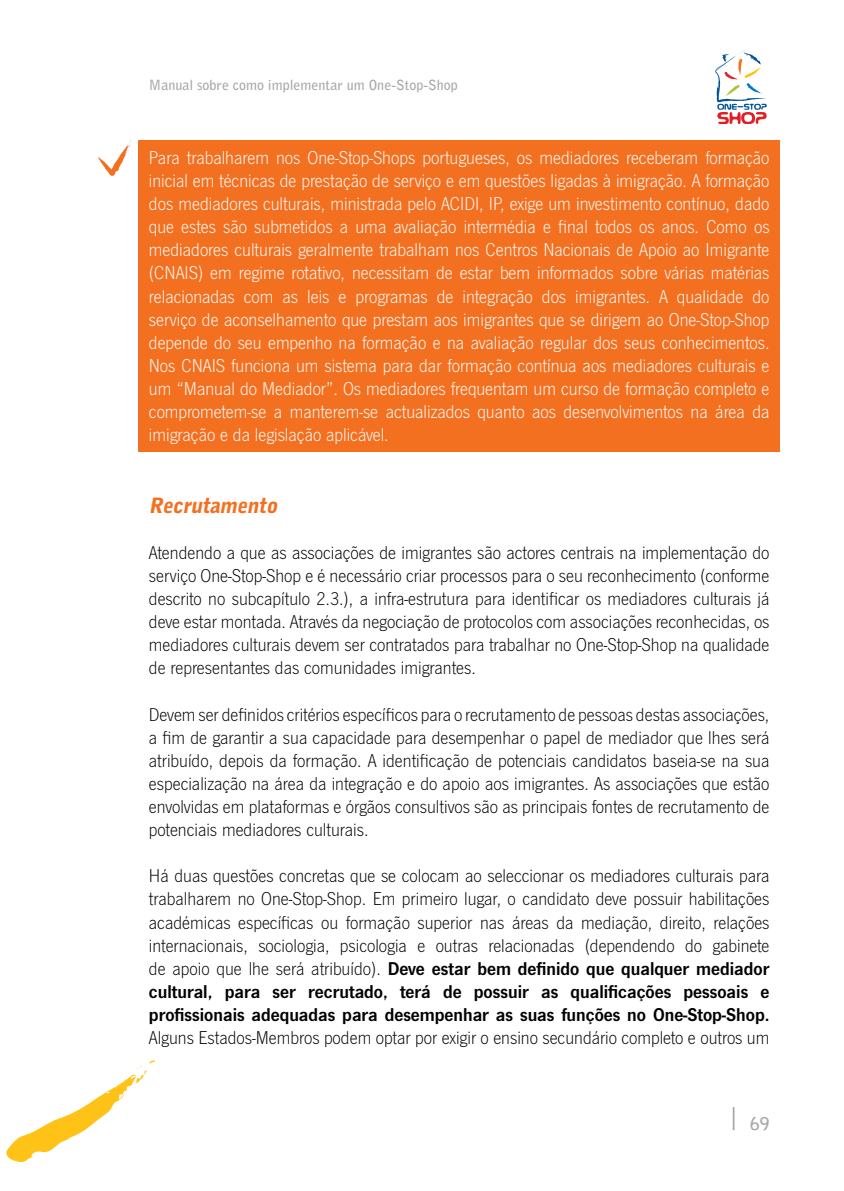
<style>
.page{position:relative;width:844px;height:1191px;background:#fff}
.page>*{position:absolute;margin:0;border:0;box-sizing:border-box;transform-origin:0 0}
.t1{font:italic 900 21px "Bell Gothic Std";color:#f37021}
.t2{font:300 19.25px/23.1px "News Gothic T";color:#000;text-align:justify}
.t3{font:300 19.25px/23.1px "News Gothic T";color:#fff;text-align:justify}
.t4{font:700 17.5px "Bell Gothic Std";color:#a7a9ac}
.t5{font:700 14px "Bell Gothic Std";color:#a7a9ac}
.s1{font-weight:600}
</style>
<div class="page">
<svg style="left:715px;top:50px;width:51px;height:74px"></svg>
<hr style="left:732px;top:1107px;width:2px;height:23px;background:#a7a9ac">
<svg style="left:6px;top:1060px;width:150px;height:102px"></svg>
<div style="left:138px;top:140px;width:641px;height:311px;background:#f37021"></div>
<svg style="left:98px;top:140px;width:33px;height:36px"></svg>
<p class="t5" style="left:149px;top:76px;width:310px">Manual sobre como implementar um One-Stop-Shop</p>
<p class="t3" style="left:149px;top:146px;width:622px">Para trabalharem nos One-Stop-Shops portugueses, os mediadores receberam formação inicial em técnicas de prestação de serviço e em questões ligadas à imigração. A formação dos mediadores culturais, ministrada pelo ACIDI, IP, exige um investimento contínuo, dado que estes são submetidos a uma avaliação intermédia e final todos os anos. Como os mediadores culturais geralmente trabalham nos Centros Nacionais de Apoio ao Imigrante (CNAIS) em regime rotativo, necessitam de estar bem informados sobre várias matérias relacionadas com as leis e programas de integração dos imigrantes. A qualidade do serviço de aconselhamento que prestam aos imigrantes que se dirigem ao One-Stop-Shop depende do seu empenho na formação e na avaliação regular dos seus conhecimentos.<br>Nos CNAIS funciona um sistema para dar formação contínua aos mediadores culturais e um “Manual do Mediador”. Os mediadores frequentam um curso de formação completo e comprometem-se a manterem-se actualizados quanto aos desenvolvimentos na área da imigração e da legislação aplicável.</p>
<p class="t1" style="left:149px;top:493px;width:134px">Recrutamento</p>
<p class="t2" style="left:149px;top:540px;width:622px">Atendendo a que as associações de imigrantes são actores centrais na implementação do serviço One-Stop-Shop e é necessário criar processos para o seu reconhecimento (conforme descrito no subcapítulo 2.3.), a infra-estrutura para identificar os mediadores culturais já deve estar montada. Através da negociação de protocolos com associações reconhecidas, os mediadores culturais devem ser contratados para trabalhar no One-Stop-Shop na qualidade de representantes das comunidades imigrantes.</p>
<p class="t2" style="left:149px;top:702px;width:622px">Devem ser definidos critérios específicos para o recrutamento de pessoas destas associações, a fim de garantir a sua capacidade para desempenhar o papel de mediador que lhes será atribuído, depois da formação. A identificação de potenciais candidatos baseia-se na sua especialização na área da integração e do apoio aos imigrantes. As associações que estão envolvidas em plataformas e órgãos consultivos são as principais fontes de recrutamento de potenciais mediadores culturais.</p>
<p class="t2" style="left:149px;top:864px;width:622px">Há duas questões concretas que se colocam ao seleccionar os mediadores culturais para trabalharem no One-Stop-Shop. Em primeiro lugar, o candidato deve possuir habilitações académicas específicas ou formação superior nas áreas da mediação, direito, relações internacionais, sociologia, psicologia e outras relacionadas (dependendo do gabinete de apoio que lhe será atribuído). <span class="s1">Deve estar bem definido que qualquer mediador cultural, para ser recrutado, terá de possuir as qualificações pessoais e profissionais adequadas para desempenhar as suas funções no One-Stop-Shop.</span></p>
<p class="t2" style="left:149px;top:1025px;width:622px">Alguns Estados-Membros podem optar por exigir o ensino secundário completo e outros um</p>
<p class="t4" style="left:749px;top:1113px;width:21px">69</p>
</div>
